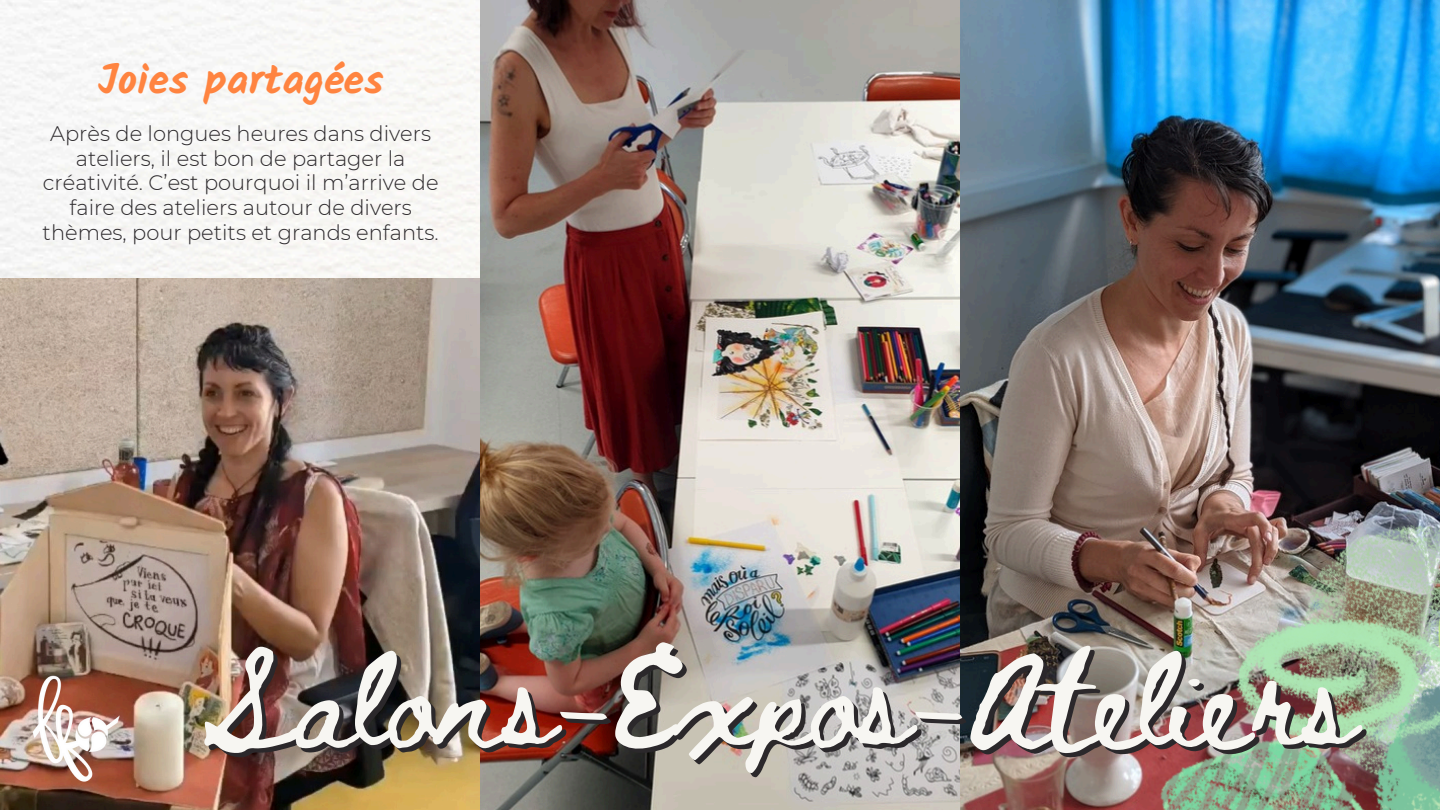
<style>
.page{position:relative;width:1440px;height:810px;background:#fff}
.page>*{position:absolute;margin:0;border:0;box-sizing:border-box;transform-origin:0 0}
.t1{font:96px "Beth Ellen";color:#f7f6f2}
.t2{font:700 42px "Kalam";color:#ff8440}
.t3{font:300 21px/24.8px "Montserrat";color:#2b282b;text-align:center}
</style>
<div class="page">
<div style="left:0;top:0;width:481px;height:810px;background:#f8f7f5"></div>
<img style="left:1px;top:278px;width:480px;height:532px">
<img style="left:481px;top:0;width:959px;height:810px">
<img style="left:1092px;top:387px;width:348px;height:423px">
<img style="left:13px;top:666px;width:126px;height:127px">
<p class="t2" style="left:98px;top:55px;width:287px">Joies partagées</p>
<p class="t3" style="left:43px;top:121px;width:398px">Après de longues heures dans divers ateliers, il est bon de partager la créativité. C’est pourquoi il m’arrive de faire des ateliers autour de divers thèmes, pour petits et grands enfants.</p>
<p class="t1" style="left:200px;top:655px;width:1157px">Salons-Expos-Ateliers</p>
</div>
